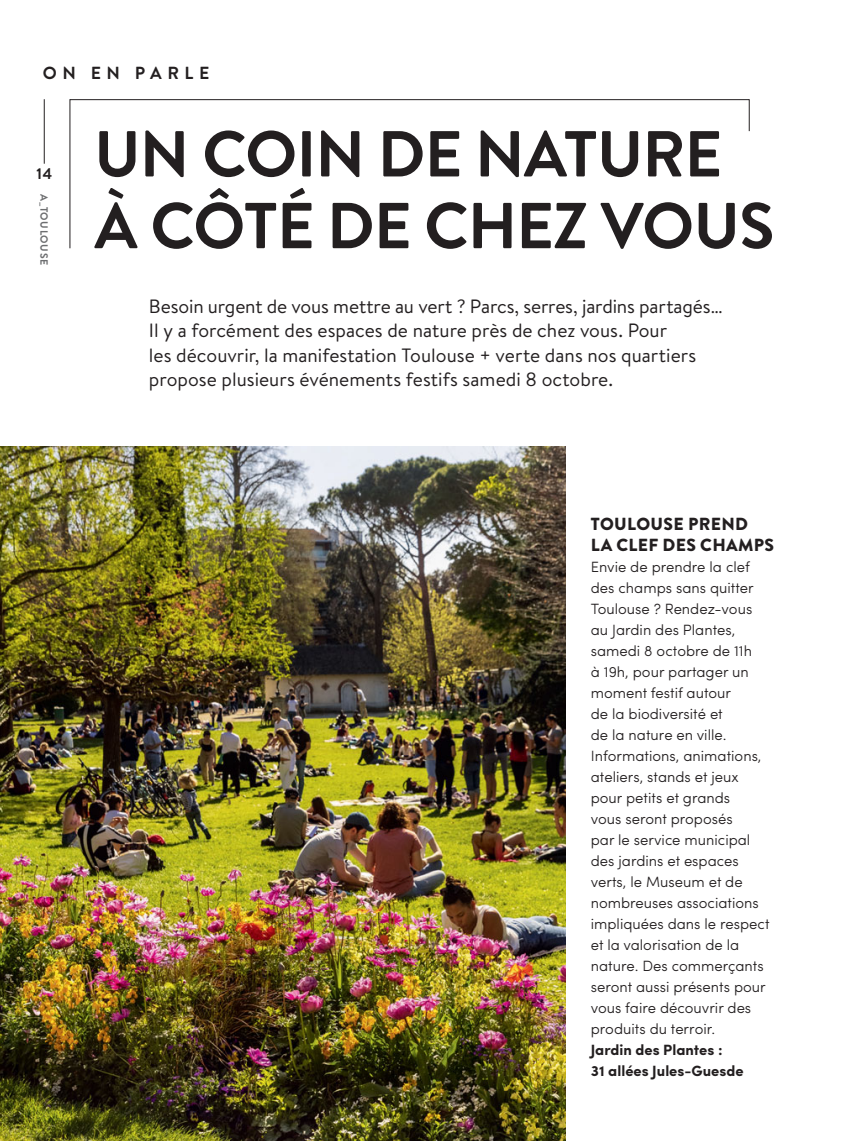
<style>
.page{position:relative;width:844px;height:1141px;background:#fff}
.page>*{position:absolute;margin:0;border:0;box-sizing:border-box;transform-origin:0 0}
.t1{font:700 64.75px/71.8px "Brandon Text";letter-spacing:-.01em;color:#231f20}
.t2{font:19.25px/24.5px "Brandon Text";color:#231f20}
.t3{font:900 17.5px/21px "Brandon Grotesque";letter-spacing:.02em;color:#231f20}
.t4{font:700 17.5px "Brandon Grotesque";letter-spacing:.32em;color:#231f20}
.t5{font:700 15.75px "Brandon Grotesque";color:#231f20}
.t6{font:300 14.88px/21px "Sofia Pro";color:#231f20}
.t7{font:700 14.88px/21px "Sofia Pro";color:#231f20}
.t8{font:700 10.5px "Brandon Grotesque";letter-spacing:.06em;color:#6d6e70}
</style>
<div class="page">
<svg style="left:69px;top:99px;width:680px;height:150px"></svg>
<img style="left:0;top:446px;width:566px;height:695px">
<hr style="left:44px;top:99px;width:1px;height:65px;background:#231f20">
<p class="t4" style="left:43px;top:63px;width:168px">ON EN PARLE</p>
<p class="t5" style="left:36px;top:164px;width:17px">14</p>
<p class="t8" style="left:50px;top:194px;width:72px;rotate:90deg">A_TOULOUSE</p>
<h1 class="t1" style="left:94px;top:125px;width:681px">UN COIN DE NATURE<br>À CÔTÉ DE CHEZ VOUS</h1>
<p class="t2" style="left:149px;top:296px;width:575px">Besoin urgent de vous mettre au vert ? Parcs, serres, jardins partagés… Il y a forcément des espaces de nature près de chez vous. Pour<br>les découvrir, la manifestation Toulouse + verte dans nos quartiers propose plusieurs événements festifs samedi 8 octobre.</p>
<p class="t3" style="left:590px;top:514px;width:185px">TOULOUSE PREND<br>LA CLEF DES CHAMPS</p>
<p class="t6" style="left:590px;top:558px;width:180px">Envie de prendre la clef des champs sans quitter<br>Toulouse ? Rendez-vous au Jardin des Plantes, samedi 8 octobre de 11h<br>à 19h, pour partager un moment festif autour<br>de la biodiversité et<br>de la nature en ville.<br>Informations, animations, ateliers, stands et jeux pour petits et grands<br>vous seront proposés<br>par le service municipal des jardins et espaces verts, le Museum et de nombreuses associations impliquées dans le respect et la valorisation de la nature. Des commerçants seront aussi présents pour vous faire découvrir des produits du terroir.</p>
<p class="t7" style="left:590px;top:1041px;width:154px">Jardin des Plantes :<br>31 allées Jules-Guesde</p>
</div>
